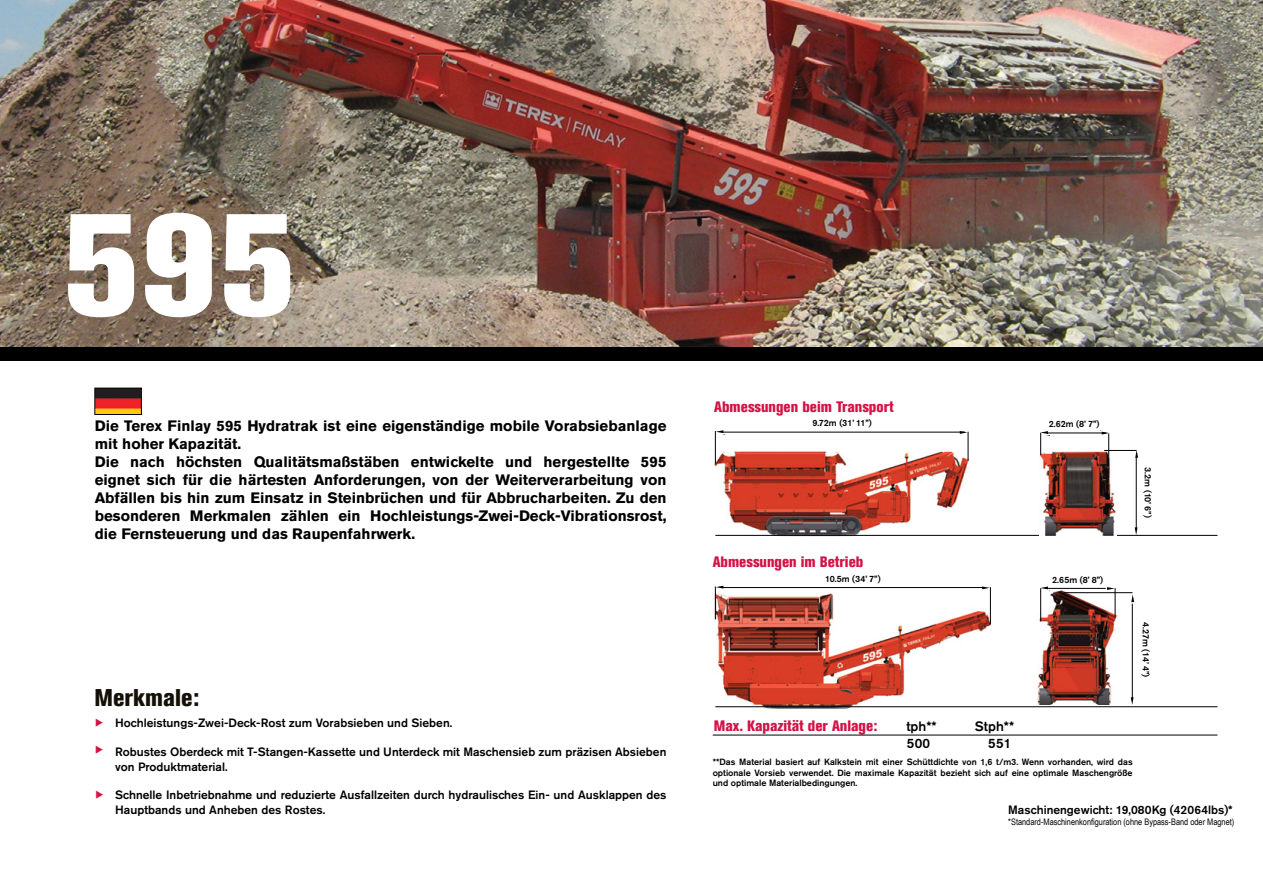
<style>
.page{position:relative;width:1263px;height:893px;background:#fff}
.page>*{position:absolute;margin:0;border:0;box-sizing:border-box;transform-origin:0 0}
.t1{font:800 144px "Akzidenz Grotesk Pro";color:#fff}
.t2{font:800 condensed 24px "Akzidenz Grotesk Pro";color:#141006}
.t3{font:700 15px/18px "Akzidenz Grotesk Pro";color:#000}
.t4{font:800 condensed 15px "Akzidenz Grotesk Pro";color:#d31245}
.t5{font:500 13.5px "Akzidenz Grotesk Pro";color:#000}
.t6{font:500 12px/14.4px "Akzidenz Grotesk Pro";color:#000}
.t7{font:500 9px/10.8px "Akzidenz Grotesk Pro";color:#000;text-align:justify}
.t8{font:9px "Arial Narrow";color:#000}
</style>
<div class="page">
<img style="left:0;top:0;width:1263px;height:347px">
<img style="left:714px;top:448px;width:256px;height:89px">
<hr style="left:715px;top:535px;width:502px;height:1px;background:#000">
<img style="left:1040px;top:448px;width:76px;height:87px">
<img style="left:714px;top:592px;width:278px;height:117px">
<hr style="left:715px;top:706px;width:502px;height:1px;background:#000">
<img style="left:1037px;top:590px;width:82px;height:115px">
<hr style="left:722px;top:587px;width:261px;height:1px;background:#000">
<svg style="left:982px;top:586px;width:8px;height:3px"></svg>
<hr style="left:990px;top:587px;width:1px;height:37px;background:#000">
<hr style="left:715px;top:586px;width:1px;height:33px;background:#000">
<svg style="left:716px;top:586px;width:7px;height:2px"></svg>
<hr style="left:1040px;top:588px;width:1px;height:33px;background:#000">
<hr style="left:1047px;top:588px;width:59px;height:1px;background:#000">
<svg style="left:1040px;top:586px;width:8px;height:3px"></svg>
<svg style="left:1107px;top:587px;width:9px;height:29px"></svg>
<hr style="left:1104px;top:450px;width:32px;height:1px;background:#000">
<hr style="left:1136px;top:457px;width:1px;height:73px;background:#000">
<svg style="left:1135px;top:450px;width:3px;height:8px"></svg>
<svg style="left:1135px;top:527px;width:2px;height:8px"></svg>
<hr style="left:1063px;top:592px;width:69px;height:1px;background:#000">
<hr style="left:1132px;top:604px;width:1px;height:96px;background:#000">
<svg style="left:1131px;top:594px;width:3px;height:8px"></svg>
<svg style="left:1131px;top:697px;width:2px;height:8px"></svg>
<hr style="left:713px;top:735px;width:504px;height:1px;background:#000">
<hr style="left:722px;top:432px;width:243px;height:1px;background:#000">
<svg style="left:960px;top:431px;width:9px;height:30px"></svg>
<hr style="left:715px;top:431px;width:1px;height:33px;background:#000">
<svg style="left:716px;top:430px;width:7px;height:3px"></svg>
<hr style="left:1047px;top:433px;width:59px;height:1px;background:#000">
<svg style="left:1040px;top:431px;width:8px;height:24px"></svg>
<svg style="left:1102px;top:432px;width:7px;height:25px"></svg>
<div style="left:0;top:347px;width:1263px;height:14px;background:#000"></div>
<img style="left:97px;top:390px;width:43px;height:23px">
<div style="left:95px;top:388px;width:47px;height:27px;border:1px solid #000"></div>
<h1 class="t1" style="left:64px;top:173px;width:233px">595</h1>
<p class="t3" style="left:95px;top:416px;width:573px">Die Terex Finlay 595 Hydratrak ist eine eigenständige mobile Vorabsiebanlage mit hoher Kapazität.<br>Die nach höchsten Qualitätsmaßstäben entwickelte und hergestellte 595 eignet sich für die härtesten Anforderungen, von der Weiterverarbeitung von Abfällen bis hin zum Einsatz in Steinbrüchen und für Abbrucharbeiten. Zu den besonderen Merkmalen zählen ein Hochleistungs-Zwei-Deck-Vibrationsrost, die Fernsteuerung und das Raupenfahrwerk.</p>
<h2 class="t2" style="left:95px;top:682px;width:106px">Merkmale:</h2>
<p class="t6" style="left:115px;top:716px;width:339px">Hochleistungs-Zwei-Deck-Rost zum Vorabsieben und Sieben.</p>
<p class="t6" style="left:115px;top:745px;width:553px">Robustes Oberdeck mit T-Stangen-Kassette und Unterdeck mit Maschensieb zum präzisen Absieben von Produktmaterial.</p>
<p class="t6" style="left:115px;top:788px;width:553px">Schnelle Inbetriebnahme und reduzierte Ausfallzeiten durch hydraulisches Ein- und Ausklappen des<br>Hauptbands und Anheben des Rostes.</p>
<p class="t4" style="left:714px;top:397px;width:181px">Abmessungen beim Transport</p>
<p class="t7" style="left:812px;top:418px;width:61px">9.72m (31’ 11”)</p>
<p class="t4" style="left:713px;top:552px;width:152px">Abmessungen im Betrieb</p>
<p class="t7" style="left:1049px;top:418px;width:52px">2.62m (8’ 7”)</p>
<p class="t7" style="left:825px;top:573px;width:57px">10.5m (34’ 7”)</p>
<p class="t7" style="left:1052px;top:574px;width:52px">2.65m (8’ 8”)</p>
<p class="t7" style="left:1153px;top:467px;width:52px;rotate:90deg">3.2m (10’ 6”)</p>
<p class="t7" style="left:1151px;top:622px;width:57px;rotate:90deg">4.27m (14’ 4”)</p>
<p class="t4" style="left:714px;top:716px;width:165px">Max. Kapazität der Anlage:</p>
<p class="t5" style="left:906px;top:718px;width:32px">tph**</p>
<p class="t5" style="left:975px;top:718px;width:41px">Stph**</p>
<p class="t5" style="left:907px;top:734px;width:25px">500</p>
<p class="t5" style="left:988px;top:734px;width:25px">551</p>
<p class="t7" style="left:713px;top:756px;width:421px">**Das Material basiert auf Kalkstein mit einer Schüttdichte von 1,6 t/m3. Wenn vorhanden, wird das optionale Vorsieb verwendet. Die maximale Kapazität bezieht sich auf eine optimale Maschengröße und optimale Materialbedingungen.</p>
<p class="t6" style="left:1008px;top:802px;width:226px">Maschinengewicht: 19,080Kg (42064lbs)*</p>
<p class="t8" style="left:1008px;top:815px;width:228px">*Standard-Maschinenkonfiguration (ohne Bypass-Band oder Magnet)</p>
</div>
